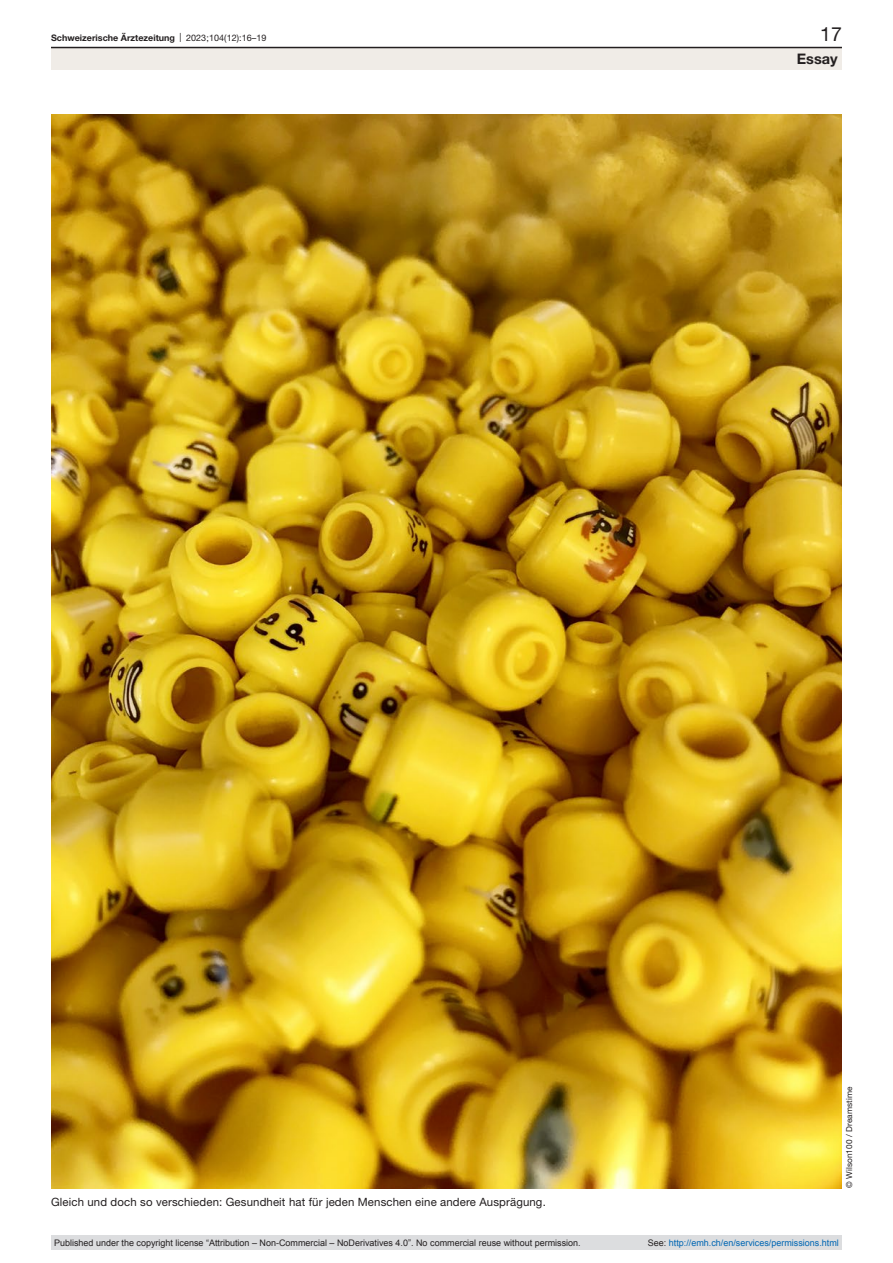
<style>
.page{position:relative;width:893px;height:1263px;background:#fff}
.page>*{position:absolute;margin:0;border:0;box-sizing:border-box;transform-origin:0 0}
.t1{font:19.5px "Helvetica Neue LT Pro";color:#231f20}
.t2{font:700 14.55px "Helvetica Neue LT Pro";color:#231f20}
.figure-caption{font:11.4px "Helvetica Neue LT Pro";letter-spacing:.01em;color:#231f20}
.t3{font:9px "Arial";color:#231f20}
.t4{font:9px "Arial";color:#0066b3}
.t5{font:700 9px "Helvetica Neue LT Pro";color:#231f20}
.credits{font:8.25px "Helvetica Neue LT Pro";letter-spacing:.01em;color:#231f20}
.s1{font-weight:400}
.s2{color:#231f20}
</style>
<div class="page">
<img style="left:51px;top:115px;width:791px;height:1073px">
<div style="left:51px;top:48px;width:791px;height:22px;background:#f0ece7"></div>
<hr style="left:51px;top:47px;width:791px;height:1px;background:#231f20">
<div style="left:51px;top:1235px;width:791px;height:15px;background:#dcdddf"></div>
<p class="t5" style="left:51px;top:32px;width:217px">Schweizerische Ärztezeitung <span class="s1">| 2023;104(12):16–19</span></p>
<h1 class="t1" style="left:820px;top:22px;width:23px">17</h1>
<h2 class="t2" style="left:797px;top:49px;width:42px">Essay</h2>
<p class="figure-caption" style="left:51px;top:1195px;width:496px">Gleich und doch so verschieden: Gesundheit hat für jeden Menschen eine andere Ausprägung.</p>
<p class="credits" style="left:844px;top:1188px;width:103px;rotate:-90deg">© Wilson100 / Dreamstime</p>
<p class="t3" style="left:54px;top:1237px;width:528px">Published under the copyright license “Attribution – Non-Commercial – NoDerivatives 4.0”. No commercial reuse without permission.</p>
<p class="t4" style="left:648px;top:1237px;width:193px"><span class="s2">See:</span> http://emh.ch/en/services/permissions.html</p>
</div>
